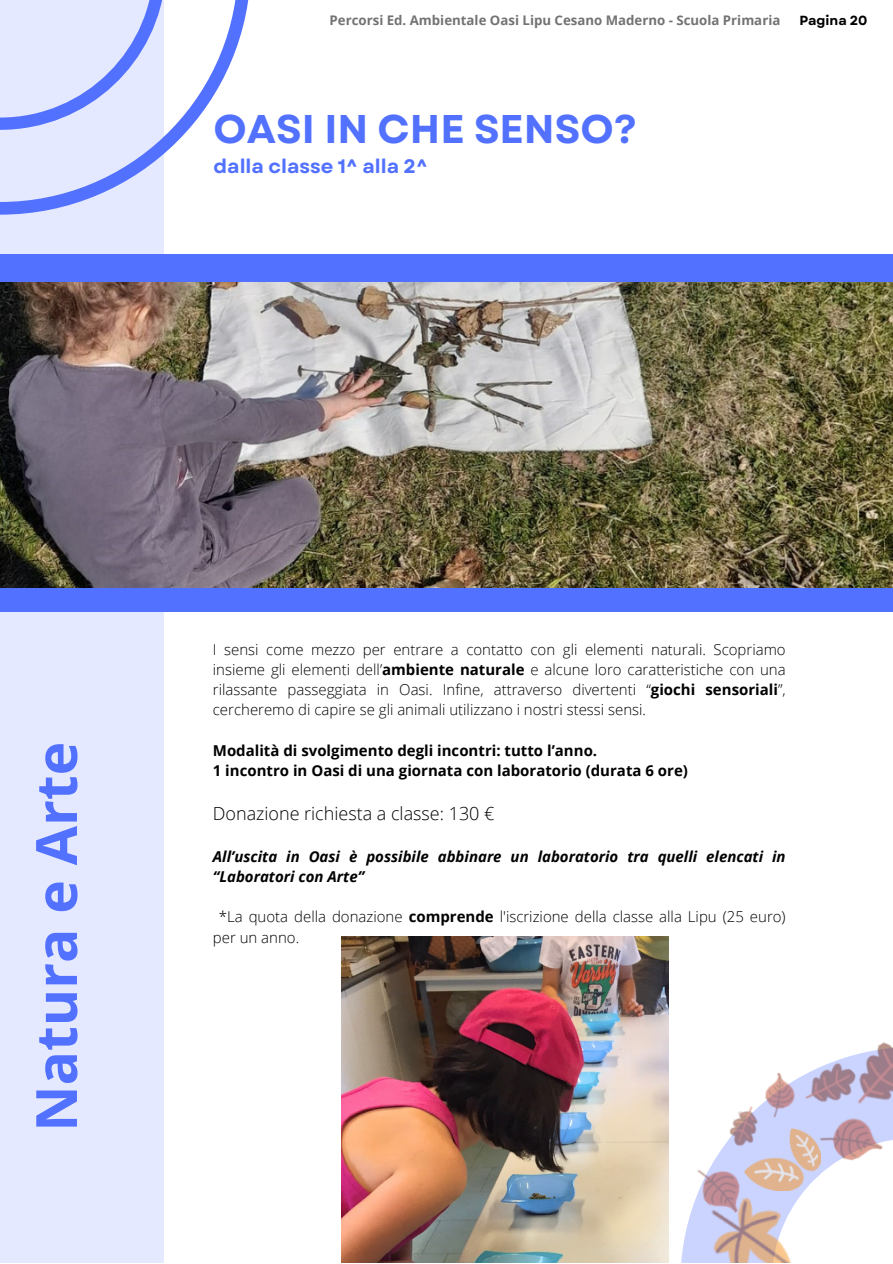
<style>
.page{position:relative;width:893px;height:1264px;background:#fff}
.page>*{position:absolute;margin:0;border:0;box-sizing:border-box;transform-origin:0 0}
.t1{font:700 57px "Open Sans";color:#5271ff}
.t2{font:700 40.05px "Garet";color:#5271ff}
.t3{font:700 19.5px "Garet";color:#5271ff}
.t4{font:300 18px "Open Sans";color:#000}
.t5{font:300 15px/20.2px "Open Sans";color:#000;text-align:justify}
.t6{font:700 15px "Open Sans";color:#000}
.t7{font:italic 700 15px/20.2px "Open Sans";color:#000}
.t8{font:700 13.2px "Open Sans";color:#737373}
.t9{font:700 13.2px "Garet";color:#000}
.s1{font-weight:700}
</style>
<div class="page">
<div style="left:0;top:0;width:164px;height:1262px;background:#e5e9ff"></div>
<img style="left:0;top:282px;width:892px;height:306px">
<svg style="left:0;top:0;width:249px;height:215px"></svg>
<div style="left:0;top:588px;width:892px;height:24px;background:#5271ff"></div>
<div style="left:0;top:254px;width:892px;height:28px;background:#5271ff"></div>
<svg style="left:668px;top:953px;width:35px;height:309px"></svg>
<img style="left:703px;top:1221px;width:88px;height:41px">
<img style="left:677px;top:1035px;width:146px;height:186px">
<img style="left:744px;top:1128px;width:76px;height:62px">
<img style="left:794px;top:1035px;width:98px;height:137px">
<img style="left:341px;top:936px;width:327px;height:326px">
<p class="t8" style="left:329px;top:11px;width:452px">Percorsi Ed. Ambientale Oasi Lipu Cesano Maderno - Scuola Primaria</p>
<p class="t9" style="left:799px;top:11px;width:70px">Pagina 20</p>
<p class="t2" style="left:214px;top:101px;width:424px">OASI IN CHE SENSO?</p>
<p class="t3" style="left:214px;top:152px;width:215px">dalla classe 1^ alla 2^</p>
<p class="t1" style="left:16px;top:1131px;width:391px;rotate:-90deg">Natura e Arte</p>
<p class="t5" style="left:213px;top:638px;width:574px">I sensi come mezzo per entrare a contatto con gli elementi naturali. Scopriamo insieme gli elementi dell’<span class="s1">ambiente naturale</span> e alcune loro caratteristiche con una rilassante passeggiata in Oasi. Infine, attraverso divertenti “<span class="s1">giochi sensoriali</span>”, cercheremo di capire se gli animali utilizzano i nostri stessi sensi.</p>
<p class="t6" style="left:213px;top:740px;width:386px">Modalità di svolgimento degli incontri: tutto l’anno.</p>
<p class="t6" style="left:213px;top:760px;width:476px">1 incontro in Oasi di una giornata con laboratorio (durata 6 ore)</p>
<p class="t4" style="left:213px;top:800px;width:283px">Donazione richiesta a classe: 130 €</p>
<p class="t7" style="left:213px;top:845px;width:574px">All’uscita in Oasi è possibile abbinare un laboratorio tra quelli elencati in “Laboratori con Arte”</p>
<p class="t5" style="left:213px;top:906px;width:574px;text-indent:6px">*La quota della donazione <span class="s1">comprende</span> l'iscrizione della classe alla Lipu (25 euro) per un anno.</p>
</div>
